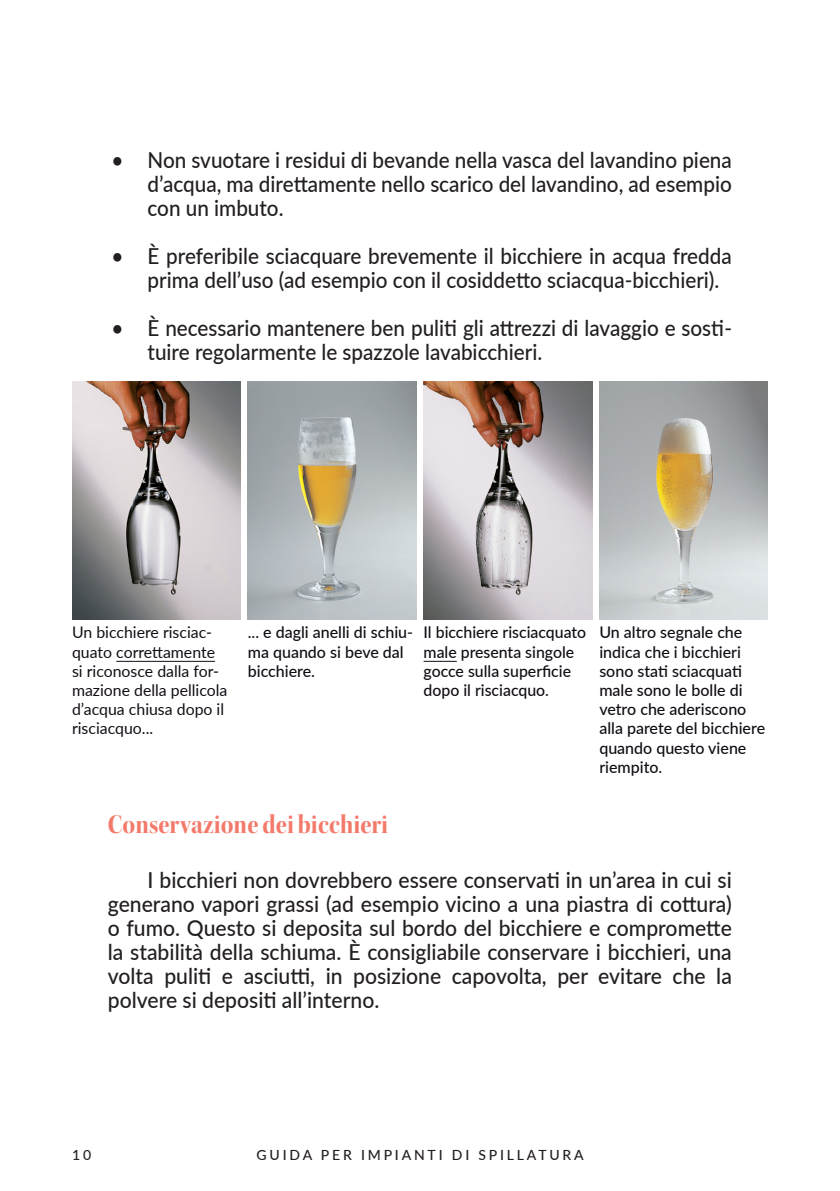
<style>
.page{position:relative;width:840px;height:1191px;background:#fff}
.page>*{position:absolute;margin:0;border:0;box-sizing:border-box;transform-origin:0 0}
.Unterabschnitt{font:28px "Kepler Std Bold Scn Disp";letter-spacing:.005em;color:#f37a6b}
.Textkörper{font:500 22px/24px "Lato";color:#231f20;scale:.94 1}
.Textkörper-2{font:500 22px/24px "Lato";color:#231f20;text-align:justify;scale:.96 1}
.Beschriftungstext{font:500 16px/19.2px "Lato";color:#120d15}
.Beschriftungstext-2{font:16px/19.2px "Lato";color:#120d15}
.t1{font:500 14px "Lato";letter-spacing:.2em;color:#231f20}
</style>
<div class="page">
<img style="left:72px;top:381px;width:168px;height:238px">
<hr style="left:116px;top:661px;width:99px;height:1px;background:#120d15">
<hr style="left:423px;top:661px;width:33px;height:1px;background:#120d15">
<img style="left:248px;top:381px;width:168px;height:238px">
<img style="left:423px;top:381px;width:168px;height:238px">
<img style="left:599px;top:381px;width:168px;height:238px">
<p class="Textkörper" style="left:147px;top:147px;width:622px;text-align:justify;text-indent:-36px">• Non svuotare i residui di bevande nella vasca del lavandino piena d’acqua, ma direttamente nello scarico del lavandino, ad esempio con un imbuto.</p>
<p class="Textkörper" style="left:147px;top:243px;width:622px;text-indent:-36px">• È preferibile sciacquare brevemente il bicchiere in acqua fredda prima dell’uso (ad esempio con il cosiddetto sciacqua-bicchieri).</p>
<p class="Textkörper" style="left:147px;top:315px;width:623px;text-indent:-36px">• È necessario mantenere ben puliti gli attrezzi di lavaggio e sosti&shy;tuire regolarmente le spazzole lavabicchieri.</p>
<p class="Beschriftungstext-2" style="left:72px;top:622px;width:157px">Un bicchiere risciac&shy;quato correttamente si riconosce dalla for&shy;mazione della pellicola d’acqua chiusa dopo il risciacquo...</p>
<p class="Beschriftungstext" style="left:248px;top:622px;width:167px">... e dagli anelli di schiu&shy;ma quando si beve dal bicchiere.</p>
<p class="Beschriftungstext" style="left:423px;top:622px;width:164px">Il bicchiere risciacquato male presenta singole gocce sulla superficie dopo il risciacquo.</p>
<p class="Beschriftungstext" style="left:599px;top:622px;width:167px">Un altro segnale che indica che i bicchieri sono stati sciacquati male sono le bolle di vetro che aderiscono alla parete del bicchiere quando questo viene riempito.</p>
<p class="Unterabschnitt" style="left:108px;top:808px;width:282px">Conservazione dei bicchieri</p>
<p class="Textkörper-2" style="left:108px;top:867px;width:651px;text-indent:40px">I bicchieri non dovrebbero essere conservati in un’area in cui si generano vapori grassi (ad esempio vicino a una piastra di cottura) o fumo. Questo si deposita sul bordo del bicchiere e compromette la stabilità della schiuma. È consigliabile conservare i bicchieri, una volta puliti e asciutti, in posizione capovolta, per evitare che la polvere si depositi all’interno.</p>
<p class="t1" style="left:72px;top:1144px;width:21px">10</p>
<p class="t1" style="left:256px;top:1144px;width:328px">GUIDA PER IMPIANTI DI SPILLATURA</p>
</div>
